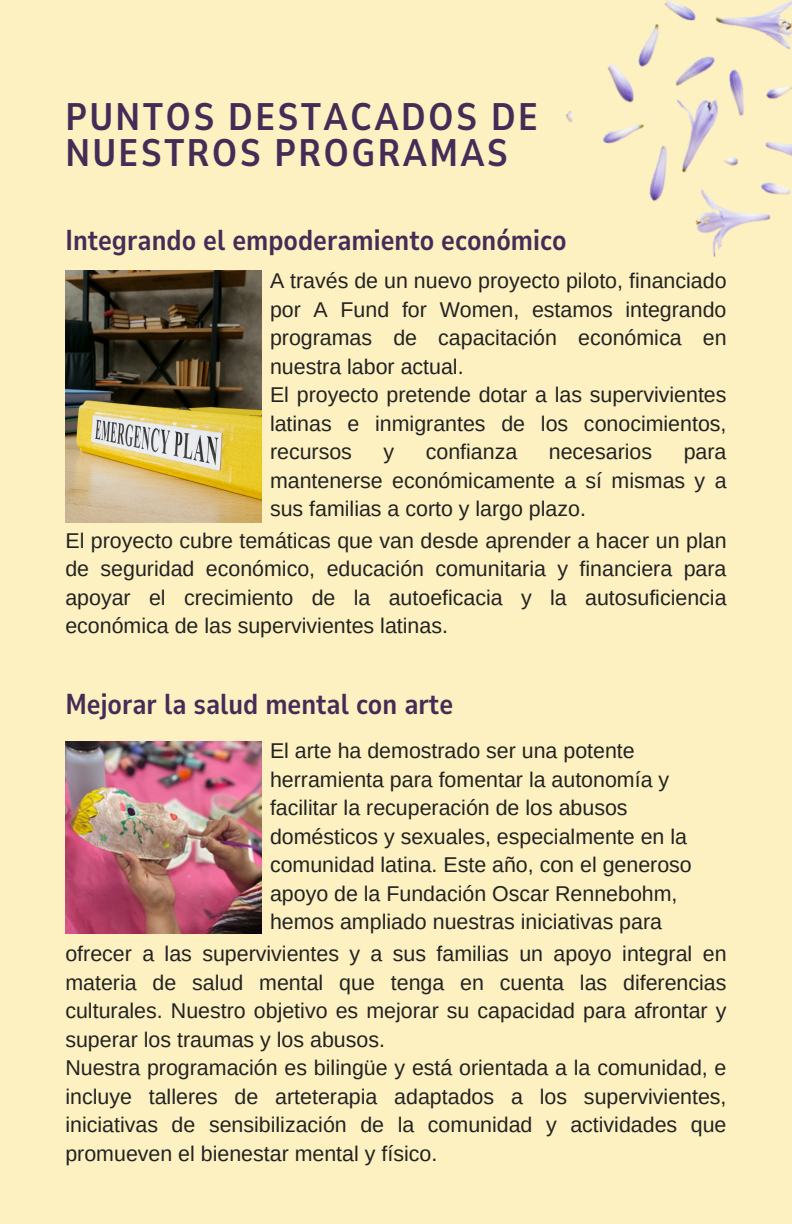
<style>
.page{position:relative;width:792px;height:1224px;background:#fdf1c1}
.page>*{position:absolute;margin:0;border:0;box-sizing:border-box;transform-origin:0 0}
.t1{font:700 38.2px/35.6px "Nunito Sans 10 pt Condensed";letter-spacing:.06em;color:#432d57}
.t2{font:700 28.6px "Nunito Sans 10 pt Condensed";color:#432d57}
.t3{font:21.4px/28.4px "Arimo";color:#222;text-align:justify}
</style>
<div class="page">
<img style="left:565px;top:0;width:227px;height:257px">
<img style="left:65px;top:741px;width:197px;height:192px">
<img style="left:65px;top:271px;width:197px;height:252px">
<h1 class="t1" style="left:65px;top:100px;width:474px">PUNTOS DESTACADOS DE<br>NUESTROS PROGRAMAS</h1>
<h2 class="t2" style="left:65px;top:221px;width:503px">Integrando el empoderamiento económico</h2>
<p class="t3" style="left:270px;top:267px;width:458px">A través de un nuevo proyecto piloto, financiado por A Fund for Women, estamos integrando programas de capacitación económica en nuestra labor actual.</p>
<p class="t3" style="left:270px;top:381px;width:458px">El proyecto pretende dotar a las supervivientes latinas e inmigrantes de los conocimientos, recursos</p>
<p class="t3" style="left:384px;top:438px;width:12px">y</p>
<p class="t3" style="left:426px;top:438px;width:93px">confianza</p>
<p class="t3" style="left:549px;top:438px;width:105px">necesarios</p>
<p class="t3" style="left:270px;top:438px;width:458px;text-indent:414px">para mantenerse económicamente a sí mismas y a sus familias a corto y largo plazo.</p>
<p class="t3" style="left:65px;top:526px;width:663px">El proyecto cubre temáticas que van desde aprender a hacer un plan de seguridad económico, educación comunitaria y financiera para apoyar el crecimiento de la autoeficacia y la autosuficiencia económica de las supervivientes latinas.</p>
<p class="t2" style="left:65px;top:685px;width:389px">Mejorar la salud mental con arte</p>
<p class="t3" style="left:270px;top:737px;width:423px;text-align:left">El arte ha demostrado ser una potente herramienta para fomentar la autonomía y facilitar la recuperación de los abusos domésticos y sexuales, especialmente en la comunidad latina. Este año, con el generoso apoyo de la Fundación Oscar Rennebohm, hemos ampliado nuestras iniciativas para</p>
<p class="t3" style="left:65px;top:940px;width:663px">ofrecer a las supervivientes y a sus familias un apoyo integral en materia de salud mental que tenga en cuenta las diferencias culturales. Nuestro objetivo es mejorar su capacidad para afrontar y superar los traumas y los abusos.</p>
<p class="t3" style="left:65px;top:1054px;width:663px">Nuestra programación es bilingüe y está orientada a la comunidad, e incluye talleres de arteterapia adaptados a los supervivientes, iniciativas de sensibilización de la comunidad y actividades que promueven el bienestar mental y físico.</p>
</div>
